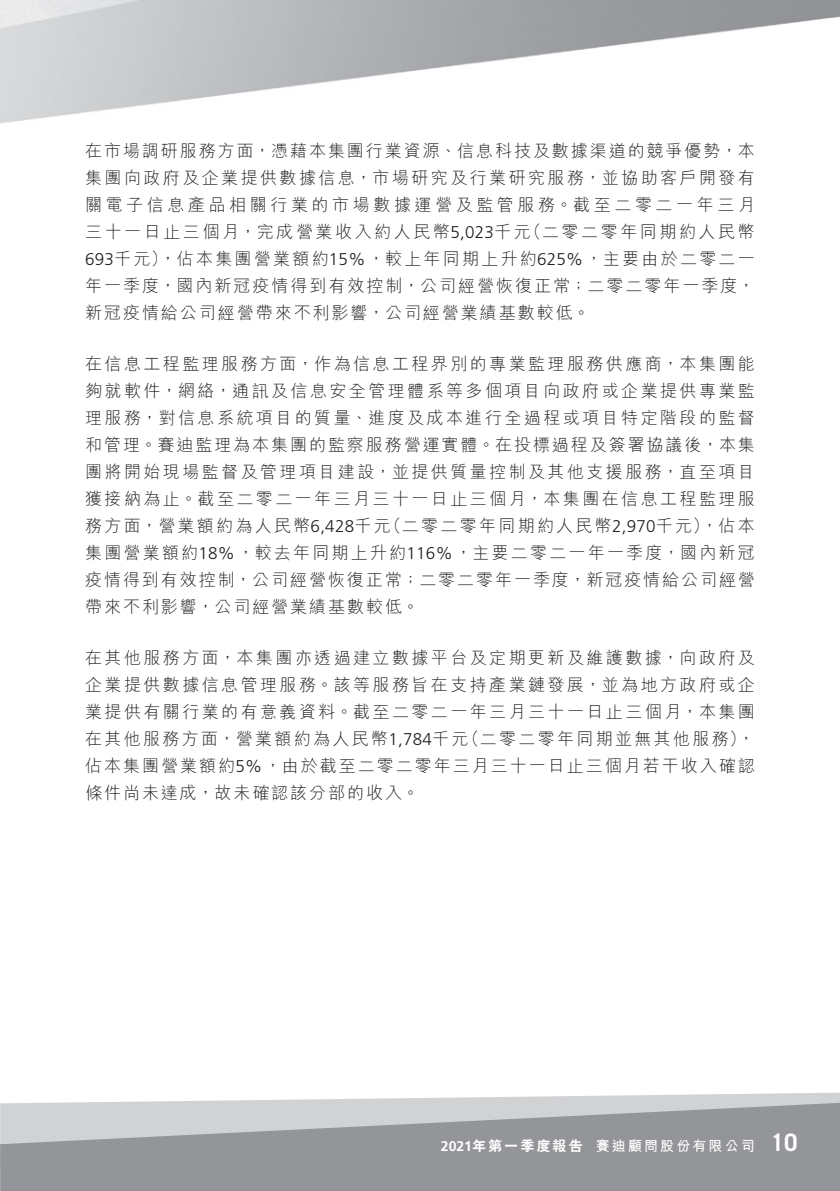
<style>
.page{position:relative;width:840px;height:1191px;background:#fff}
.page>*{position:absolute;margin:0;border:0;box-sizing:border-box;transform-origin:0 0}
.t1{font:700 24px "Trade Gothic LT Std";color:#fff}
._01_Body_Text{font:300 17px/27px "M Hei HK";letter-spacing:.14em;color:#231f20;text-align:right}
._01_Body_Text-2{font:300 17px/27px "M Hei HK";letter-spacing:.115em;color:#231f20}
.t2{font:800 14px "C Hei 2 HK";letter-spacing:.15em;color:#fff}
.t3{font:700 14px "M Hei HK";letter-spacing:.15em;color:#fff}
.s1{font-family:"Frutiger LT Std"}
.s2{font-family:"Frutiger LT Std";font-weight:700}
</style>
<div class="page">
<svg style="left:203px;top:1092px;width:636px;height:9px"></svg>
<svg style="left:0;top:1101px;width:839px;height:90px;background:#a2a4a7"></svg>
<p class="_01_Body_Text" style="left:85px;top:137px;width:671px">在市場調研服務方面，憑藉本集團行業資源、信息科技及數據渠道的競爭優勢，本集團向政府及企業提供數據信息，市場研究及行業研究服務，並協助客戶開發有關電子信息產品相關行業的市場數據運營及監管服務。截至二零二一年三月（二零二零年同期約人民幣</p>
<p class="_01_Body_Text-2" style="left:85px;top:218px;width:671px">三十一日止三個月，完成營業收入約人民幣<span class="s1">5,023</span>千元<br><span class="s1">693</span>千元，）佔本集團營業額約<span class="s1">15%</span>，較上年同期上升約<span class="s1">625%</span>，主要由於二零二一年一季度，國內新冠疫情得到有效控制，公司經營恢復正常；二零二零年一季度，新冠疫情給公司經營帶來不利影響，公司經營業績基數較低。</p>
<p class="_01_Body_Text" style="left:85px;top:350px;width:671px">在信息工程監理服務方面，作為信息工程界別的專業監理服務供應商，本集團能夠就軟件，網絡，通訊及信息安全管理體系等多個項目向政府或企業提供專業監理服務，對信息系統項目的質量、進度及成本進行全過程或項目特定階段的監督和管理。賽迪監理為本集團的監察服務營運實體。在投標過程及簽署協議後，本集團將開始現場監督及管理項目建設，並提供質量控制及其他支援服務，直至項目獲接納為止。截至二零二一年三月三十一日止三個月，本集團在信息工程監理服（二零二零年同期約人民幣<span class="s1">2,970</span>千元，）佔本</p>
<p class="_01_Body_Text-2" style="left:85px;top:512px;width:671px">務方面，營業額約為人民幣<span class="s1">6,428</span>千元<br>集團營業額約<span class="s1">18%</span>，較去年同期上升約<span class="s1">116%</span>，主要二零二一年一季度，國內新冠疫情得到有效控制，公司經營恢復正常；二零二零年一季度，新冠疫情給公司經營帶來不利影響，公司經營業績基數較低。</p>
<p class="_01_Body_Text" style="left:85px;top:644px;width:671px">在其他服務方面，本集團亦透過建立數據平台及定期更新及維護數據，向政府及企業提供數據信息管理服務。該等服務旨在支持產業鏈發展，並為地方政府或企業提供有關行業的有意義資料。截至二零二一年三月三十一日止三個月，本集團（二零二零年同期並無其他服務，(</p>
<p class="_01_Body_Text-2" style="left:85px;top:725px;width:671px">在其他服務方面，營業額約為人民幣<span class="s1">1,784</span>千元<br>佔本集團營業額約<span class="s1">5%</span>，由於截至二零二零年三月三十一日止三個月若干收入確認條件尚未達成，故未確認該分部的收入。</p>
<p class="t2" style="left:440px;top:1136px;width:143px"><span class="s2">2021</span>年第一季度報告</p>
<p class="t3" style="left:595px;top:1135px;width:160px">賽迪顧問股份有限公司</p>
<h1 class="t1" style="left:770px;top:1127px;width:28px">10</h1>
</div>
